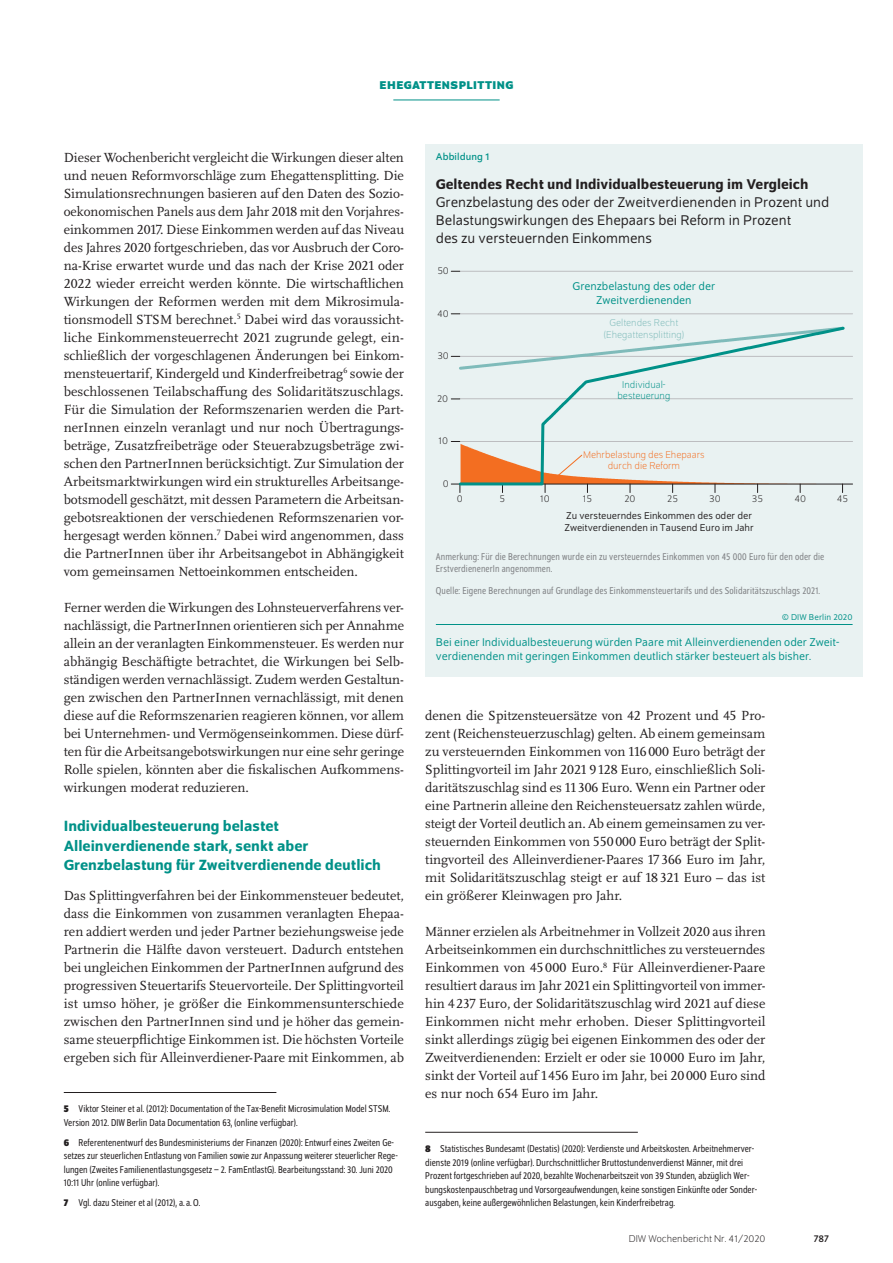
<style>
.page{position:relative;width:893px;height:1263px;background:#fff}
.page>*{position:absolute;margin:0;border:0;box-sizing:border-box;transform-origin:0 0}
.t1{font:500 15.75px/19.5px "Schumpeter";color:#009188}
.t2{font:15px/18px "Schumpeter Blond";color:#231f20}
.t3{font:500 15px "Schumpeter";color:#231f20}
.t4{font:13.8px/18px "Scala Pro";color:#231f20;text-align:justify}
.t5{font:12px/13.5px "Schumpeter Blond";color:#009188;text-align:center}
.t6{font:700 12px "Schumpeter";color:#009188}
.t7{font:semi-condensed 10.5px/13.5px "Schumpeter Blond";color:#231f20}
.t8{font:semi-condensed 10.5px/12.8px "Schumpeter Blond";letter-spacing:.01em;color:#808285}
.t9{font:10.5px/11.2px "Schumpeter Blond";color:#231f20}
.t10{font:300 10.5px "Schumpeter";color:#231f20}
.t11{font:300 10.5px/11.2px "Schumpeter";color:#f36e21;text-align:center}
.t12{font:300 10.5px/12.6px "Schumpeter";color:#7fbbba;text-align:center}
.t13{font:300 10.5px/11.2px "Schumpeter";color:#009188;text-align:center}
.t14{font:10.5px "Schumpeter";letter-spacing:.01em;color:#009188}
.t15{font:10.5px "Schumpeter";color:#231f20}
.t16{font:9px "Schumpeter Blond";letter-spacing:.01em;color:#009188}
.s1{font-family:"Schumpeter";font-weight:700}
</style>
<div class="page">
<hr style="left:393px;top:100px;width:107px;height:1px;background:#009188">
<hr style="left:64px;top:1092px;width:212px;height:1px;background:#231f20">
<hr style="left:425px;top:1132px;width:213px;height:1px;background:#231f20">
<div style="left:425px;top:144px;width:438px;height:533px;background:#e9f2f2"></div>
<svg style="left:451px;top:398px;width:402px;height:2px"></svg>
<svg style="left:451px;top:314px;width:402px;height:1px"></svg>
<svg style="left:451px;top:271px;width:402px;height:1px"></svg>
<svg style="left:457px;top:326px;width:390px;height:115px"></svg>
<svg style="left:451px;top:441px;width:402px;height:51px"></svg>
<hr style="left:436px;top:624px;width:417px;height:1px;background:#009188">
<p class="t6" style="left:380px;top:79px;width:16px">EHEGATTENSPLITTING</p>
<p class="t4" style="left:64px;top:148px;width:342px">Dieser Wochenbericht vergleicht die Wirkungen dieser alten und neuen Reformvorschläge zum Ehegattensplitting. Die Simulationsrechnungen basieren auf den Daten des Sozio&shy;oekonomischen Panels aus dem Jahr 2018 mit den Vorjahres&shy;einkommen 2017. Diese Einkommen werden auf das Niveau des Jahres 2020 fortgeschrieben, das vor Ausbruch der Coro&shy;na-Krise erwartet wurde und das nach der Krise 2021 oder 2022 wieder erreicht werden könnte. Die wirtschaftlichen Wirkungen der Reformen werden mit dem Mikrosimula&shy;tionsmodell STSM berechnet.<sup>5</sup> Dabei wird das voraussicht&shy;liche Einkommensteuerrecht 2021 zugrunde gelegt, ein&shy;schließlich der vorgeschlagenen Änderungen bei Einkom&shy;mensteuertarif, Kindergeld und Kinderfreibetrag<sup>6</sup> sowie der beschlossenen Teilabschaffung des Solidaritätszuschlags.<br>Für die Simulation der Reformszenarien werden die Part&shy;nerInnen einzeln veranlagt und nur noch Übertragungs&shy;beträge, Zusatzfreibeträge oder Steuerabzugsbeträge zwi&shy;schen den PartnerInnen berücksichtigt. Zur Simulation der Arbeitsmarktwirkungen wird ein strukturelles Arbeitsange&shy;botsmodell geschätzt, mit dessen Parametern die Arbeitsan&shy;gebotsreaktionen der verschiedenen Reformszenarien vor&shy;hergesagt werden können.<sup>7</sup> Dabei wird angenommen, dass die PartnerInnen über ihr Arbeitsangebot in Abhängigkeit vom gemeinsamen Nettoeinkommen entscheiden.</p>
<p class="t4" style="left:64px;top:598px;width:342px">Ferner werden die Wirkungen des Lohnsteuerverfahrens ver&shy;nachlässigt, die PartnerInnen orientieren sich per Annahme allein an der veranlagten Einkommensteuer. Es werden nur abhängig Beschäftigte betrachtet, die Wirkungen bei Selb&shy;ständigen werden vernachlässigt. Zudem werden Gestaltun&shy;gen zwischen den PartnerInnen vernachlässigt, mit denen diese auf die Reformszenarien reagieren können, vor allem bei Unternehmen- und Vermögenseinkommen. Diese dürf&shy;ten für die Arbeitsangebotswirkungen nur eine sehr geringe Rolle spielen, könnten aber die fiskalischen Aufkommens&shy;wirkungen moderat reduzieren.</p>
<p class="t1" style="left:64px;top:816px;width:319px">Individualbesteuerung belastet<br>Alleinverdienende stark, senkt aber<br>Grenzbelastung für Zweitverdienende deutlich</p>
<p class="t4" style="left:64px;top:886px;width:342px">Das Splittingverfahren bei der Einkommensteuer bedeutet, dass die Einkommen von zusammen veranlagten Ehepaa&shy;ren addiert werden und jeder Partner beziehungsweise jede Partnerin die Hälfte davon versteuert. Dadurch entstehen bei ungleichen Einkommen der PartnerInnen aufgrund des progressiven Steuertarifs Steuervorteile. Der Splittingvorteil ist umso höher, je größer die Einkommensunterschiede zwischen den PartnerInnen sind und je höher das gemein&shy;same steuerpflichtige Einkommen ist. Die höchsten Vorteile ergeben sich für Alleinverdiener-Paare mit Einkommen, ab</p>
<p class="t7" style="left:64px;top:1102px;width:328px"><span class="s1">5</span> Viktor Steiner et al. (2012): Documentation of the Tax-Benefit Microsimulation Model STSM.<br>Version 2012. DIW Berlin Data Documentation 63, (online verfügbar).</p>
<p class="t7" style="left:64px;top:1136px;width:335px"><span class="s1">6</span> Referentenentwurf des Bundesministeriums der Finanzen (2020): Entwurf eines Zweiten Ge&shy;setzes zur steuerlichen Entlastung von Familien sowie zur Anpassung weiterer steuerlicher Rege&shy;lungen (Zweites Familienentlastungsgesetz – 2. FamEntlastG). Bearbeitungsstand: 30. Juni 2020<br>10:11 Uhr (online verfügbar).</p>
<p class="t7" style="left:64px;top:1196px;width:138px"><span class="s1">7</span> Vgl. dazu Steiner et al (2012), a.a.O.</p>
<p class="t14" style="left:436px;top:151px;width:55px">Abbildung 1</p>
<p class="t3" style="left:436px;top:176px;width:374px">Geltendes Recht und Individualbesteuerung im Vergleich</p>
<p class="t2" style="left:436px;top:193px;width:395px">Grenzbelastung des oder der Zweitverdienenden in Prozent und<br>Belastungswirkungen des Ehepaars bei Reform in Prozent<br>des zu versteuernden Einkommens</p>
<p class="t10" style="left:437px;top:266px;width:13px">50</p>
<p class="t10" style="left:437px;top:309px;width:13px">40</p>
<p class="t10" style="left:437px;top:351px;width:13px">30</p>
<p class="t10" style="left:437px;top:393px;width:13px">20</p>
<p class="t5" style="left:573px;top:280px;width:144px">Grenzbelastung des oder der<br>Zweitverdienenden</p>
<p class="t12" style="left:603px;top:316px;width:82px">Geltendes Recht (Ehegattensplitting)</p>
<p class="t13" style="left:618px;top:379px;width:54px">Individual&shy;besteuerung</p>
<p class="t10" style="left:438px;top:436px;width:11px">10</p>
<p class="t10" style="left:443px;top:479px;width:7px">0</p>
<p class="t11" style="left:583px;top:449px;width:123px">Mehrbelastung des Ehepaars durch die Reform</p>
<p class="t10" style="left:457px;top:494px;width:7px">0</p>
<p class="t10" style="left:500px;top:494px;width:7px">5</p>
<p class="t10" style="left:540px;top:494px;width:11px">10</p>
<p class="t10" style="left:583px;top:494px;width:11px">15</p>
<p class="t10" style="left:624px;top:494px;width:13px">20</p>
<p class="t10" style="left:667px;top:494px;width:12px">25</p>
<p class="t10" style="left:709px;top:494px;width:13px">30</p>
<p class="t10" style="left:752px;top:494px;width:13px">35</p>
<p class="t10" style="left:794px;top:494px;width:13px">40</p>
<p class="t10" style="left:837px;top:494px;width:13px">45</p>
<p class="t9" style="left:564px;top:511px;width:191px">Zu versteuerndes Einkommen des oder der<br>Zweitverdienenden in Tausend Euro im Jahr</p>
<p class="t8" style="left:436px;top:550px;width:390px">Anmerkung: Für die Berechnungen wurde ein zu versteuerndes Einkommen von 45 000 Euro für den oder die<br>ErstverdienenerIn angenommen.</p>
<p class="t8" style="left:436px;top:584px;width:386px">Quelle: Eigene Berechnungen auf Grundlage des Einkommensteuertarifs und des Solidaritätszuschlags 2021.</p>
<p class="t16" style="left:782px;top:613px;width:72px">© DIW Berlin 2020</p>
<p class="t5" style="left:436px;top:636px;width:405px;text-align:left">Bei einer Individualbesteuerung würden Paare mit Alleinverdienenden oder Zweit&shy;verdienenden mit geringen Einkommen deutlich stärker besteuert als bisher.</p>
<p class="t4" style="left:425px;top:706px;width:342px">denen die Spitzensteuersätze von 42 Prozent und 45 Pro&shy;zent (Reichensteuerzuschlag) gelten. Ab einem gemeinsam zu versteuernden Einkommen von 116 000 Euro beträgt der Splittingvorteil im Jahr 2021 9128 Euro, einschließlich Soli&shy;daritätszuschlag sind es 11306 Euro. Wenn ein Partner oder eine Partnerin alleine den Reichensteuersatz zahlen würde, steigt der Vorteil deutlich an. Ab einem gemeinsamen zu ver&shy;steuernden Einkommen von 550 000 Euro beträgt der Split&shy;tingvorteil des Alleinverdiener-Paares 17366 Euro im Jahr, mit Solidaritätszuschlag steigt er auf 18321 Euro – das ist ein größerer Kleinwagen pro Jahr.</p>
<p class="t4" style="left:425px;top:922px;width:342px">Männer erzielen als Arbeitnehmer in Vollzeit 2020 aus ihren Arbeitseinkommen ein durchschnittliches zu versteuerndes Einkommen von 45 000 Euro.<sup>8</sup> Für Alleinverdiener-Paare resultiert daraus im Jahr 2021 ein Splittingvorteil von immer&shy;hin 4 237 Euro, der Solidaritätszuschlag wird 2021 auf diese Einkommen nicht mehr erhoben. Dieser Splittingvorteil sinkt allerdings zügig bei eigenen Einkommen des oder der Zweitverdienenden: Erzielt er oder sie 10000 Euro im Jahr, sinkt der Vorteil auf 1 456 Euro im Jahr, bei 20 000 Euro sind es nur noch 654 Euro im Jahr.</p>
<p class="t7" style="left:425px;top:1142px;width:333px"><span class="s1">8</span> Statistisches Bundesamt (Destatis) (2020): Verdienste und Arbeitskosten. Arbeitnehmerver&shy;dienste 2019 (online verfügbar). Durchschnittlicher Bruttostundenverdienst Männer, mit drei Prozent fortgeschrieben auf 2020, bezahlte Wochenarbeitszeit von 39 Stunden, abzüglich Wer&shy;bungskostenpauschbetrag und Vorsorgeaufwendungen, keine sonstigen Einkünfte oder Sonder&shy;ausgaben, keine außergewöhnlichen Belastungen, kein Kinderfreibetrag.</p>
<p class="t10" style="left:629px;top:1234px;width:138px">DIW Wochenbericht Nr. 41/2020</p>
<p class="t15" style="left:814px;top:1233px;width:17px">787</p>
</div>
